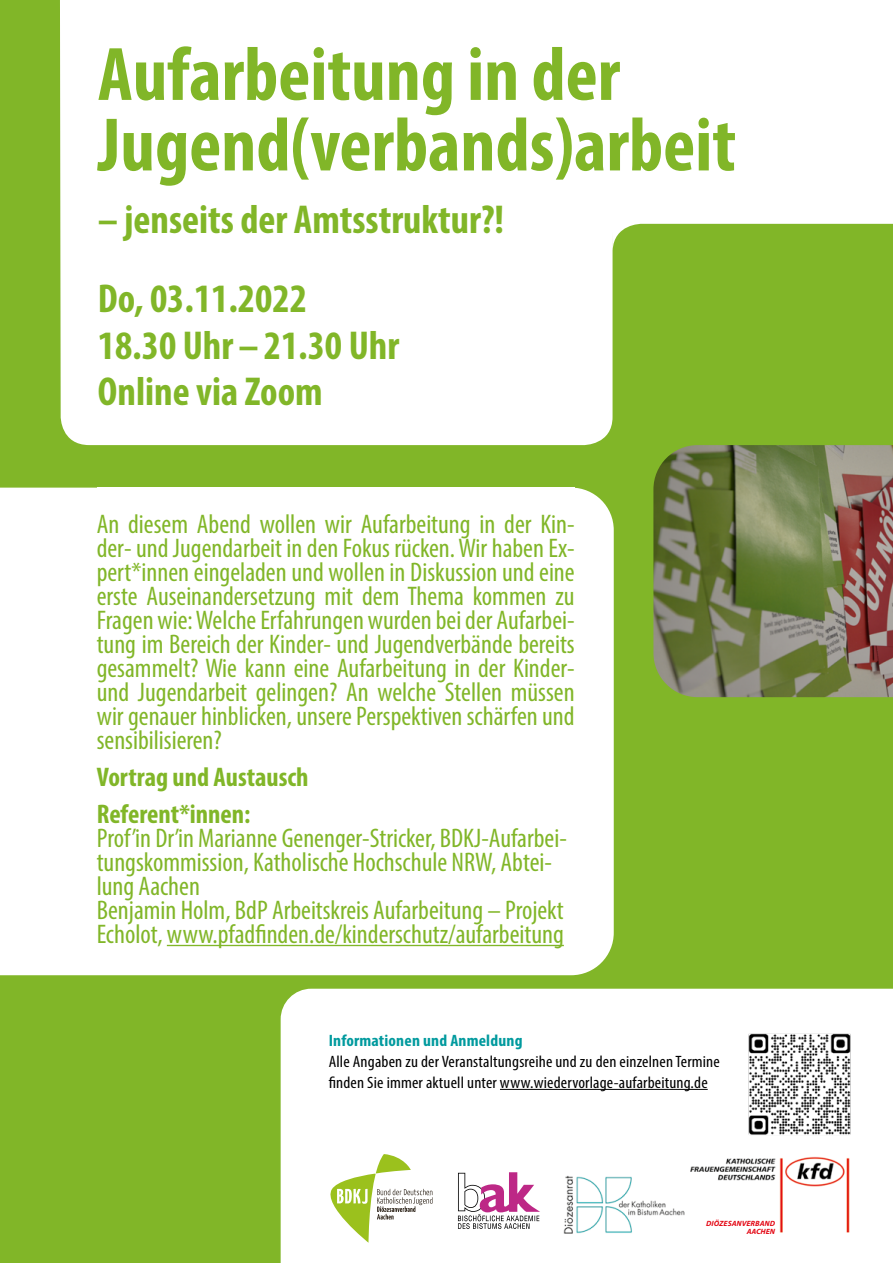
<style>
.page{position:relative;width:893px;height:1263px;background:#81b628}
.page>*{position:absolute;margin:0;border:0;box-sizing:border-box;transform-origin:0 0}
.t1{font:700 condensed 76.5px/70.5px "Myriad Pro";color:#81b628}
.t2{font:700 condensed 40.5px/78.8px "Myriad Pro";color:#81b628}
.t3{font:condensed 27px/24px "Myriad Pro";color:#81b628;text-align:justify}
.t4{font:700 condensed 27px/36.8px "Myriad Pro";color:#81b628}
.t5{font:condensed 16.5px/21px "Myriad Pro";letter-spacing:.01em;color:#000;scale:1.06 1}
.t6{font:700 condensed 16.5px "Myriad Pro";letter-spacing:.01em;color:#009a9e;scale:1.06 1}
.t7{font:italic 700 7.65px/8.1px "Myriad Pro";letter-spacing:.02em;color:#e30613;text-align:right}
</style>
<div class="page">
<svg style="left:60px;top:0;width:833px;height:445px;fill:#fff"></svg>
<div style="left:0;top:488px;width:614px;height:487px;background:#fff"></div>
<div style="left:97px;top:488px;width:478px;height:480px;background:#fff"></div>
<hr style="left:167px;top:945px;width:397px;height:1px;background:#81b628">
<div style="left:281px;top:989px;width:612px;height:274px;background:#fff"></div>
<img style="left:673px;top:1154px;width:180px;height:83px">
<svg style="left:322px;top:1154px;width:110px;height:89px;background:#e3eac8"></svg>
<div style="left:453px;top:1170px;width:91px;height:63px;background:#fff"></div>
<svg style="left:458px;top:1172px;width:82px;height:57px"></svg>
<img style="left:560px;top:1173px;width:129px;height:60px">
<hr style="left:500px;top:1089px;width:208px;height:1px;background:#000">
<img style="left:738px;top:1023px;width:122px;height:122px">
<img style="left:653px;top:445px;width:240px;height:252px">
<h1 class="t1" style="left:98px;top:38px;width:640px">Aufarbeitung in der<br>Jugend(verbands)arbeit</h1>
<h2 class="t2" style="left:98px;top:180px;width:408px">– jenseits der Amtsstruktur?!<br>Do, 03.11.2022</h2>
<h2 class="t2" style="left:98px;top:321px;width:303px;line-height:46.5px">18.30 Uhr –21.30 Uhr<br>Online via Zoom</h2>
<p class="t3" style="left:97px;top:512px;width:479px">An diesem Abend wollen wir Aufarbeitung in der Kin&shy;der- und Jugendarbeit in den Fokus rücken. Wir haben Ex&shy;pert*innen eingeladen und wollen in Diskussion und eine erste Auseinandersetzung mit dem Thema kommen zu Fragen wie: Welche Erfahrungen wurden bei der Aufarbei&shy;tung im Bereich der Kinder- und Jugendverbände bereits gesammelt? Wie kann eine Aufarbeitung in der Kinder&shy;und Jugendarbeit gelingen? An welche Stellen müssen wir genauer hinblicken, unsere Perspektiven schärfen und sensibilisieren?</p>
<p class="t4" style="left:97px;top:758px;width:213px">Vortrag und Austausch<br>Referent*innen:</p>
<p class="t3" style="left:97px;top:825px;width:472px;text-align:left">Prof’in Dr’in Marianne Genenger-Stricker, BDKJ-Aufarbei&shy;tungskommission, Katholische Hochschule NRW, Abtei&shy;lung Aachen<br>Benjamin Holm, BdP Arbeitskreis Aufarbeitung – Projekt Echolot, www.pfadfinden.de/kinderschutz/aufarbeitung</p>
<p class="t6" style="left:329px;top:1030px;width:184px">Informationen und Anmeldung</p>
<p class="t5" style="left:329px;top:1050px;width:371px">Alle Angaben zu der Veranstaltungsreihe und zu den einzelnen Termine finden Sie immer aktuell unter www.wiedervorlage-aufarbeitung.de</p>
<p class="t7" style="left:706px;top:1219px;width:71px">DIÖZESANVERBAND<br>AACHEN</p>
</div>
